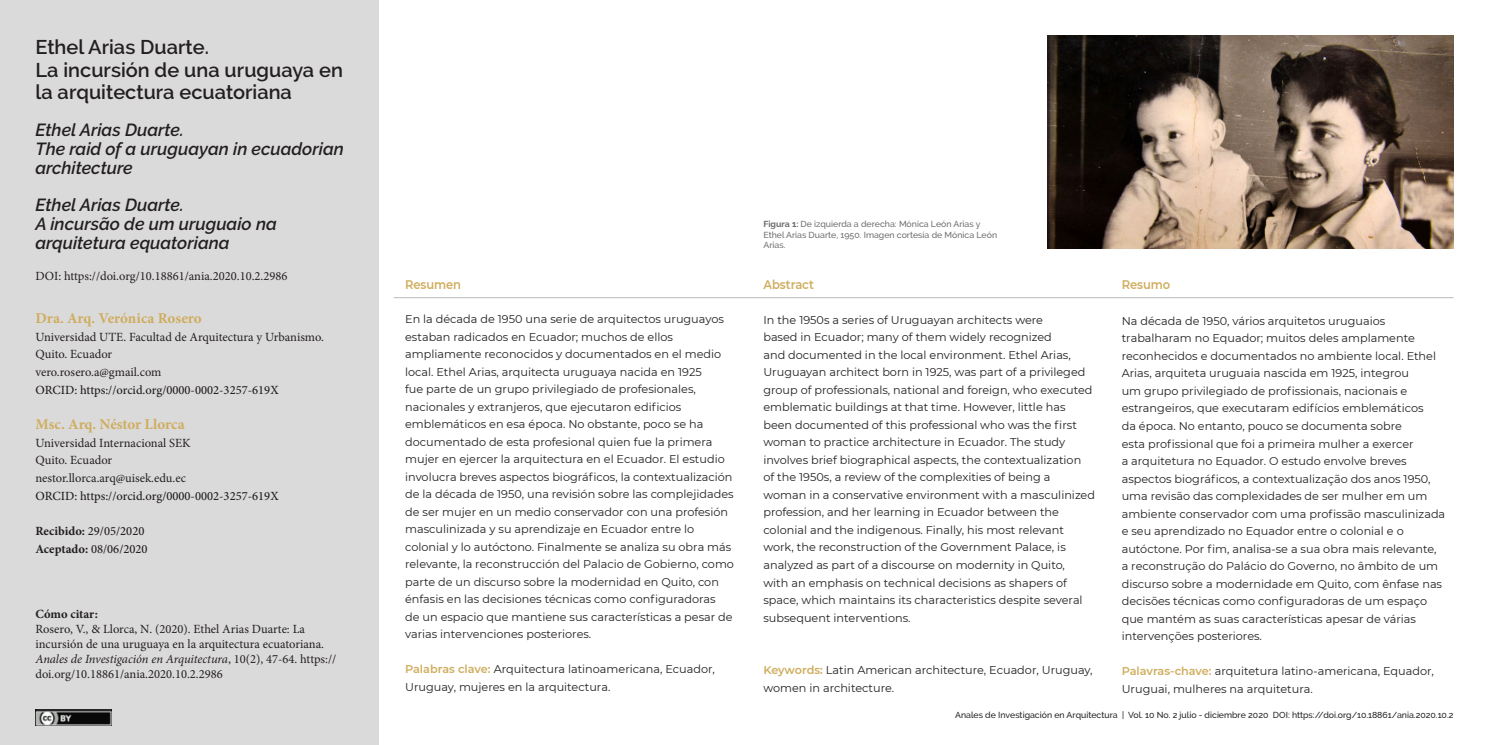
<style>
.page{position:relative;width:1489px;height:745px;background:#fff}
.page>*{position:absolute;margin:0;border:0;box-sizing:border-box;transform-origin:0 0}
.Título_principal{font:600 20px/22.5px "Raleway";color:#231f20}
.t1{font:italic 600 17.5px/18.8px "Raleway";color:#231f20}
.t2{font:700 15px "Minion Pro";letter-spacing:-.005em;color:#cfad5d}
.t3{font:12.5px/15px "Minion Pro";color:#231f20}
.t4{font:500 12.5px "Minion Pro";color:#231f20}
.Subtítulo_1{font:600 12.5px "Montserrat";letter-spacing:-.005em;color:#cfad5d;scale:.92 1}
.t5{font:700 12.5px "Minion Pro";color:#231f20}
.Texto_resumen{font:11.25px/17.5px "Montserrat";color:#231f20}
.t6{font:500 8.75px "Raleway";color:#231f20}
.Imágenes_Descripción{font:500 8.75px/10.5px "Raleway";color:#6c6d70}
.s1{font-weight:700}
.s2{font-style:italic}
.s3{font-weight:600;color:#cfad5d}
</style>
<div class="page">
<div style="left:0;top:0;width:379px;height:744px;background:#dbdadb"></div>
<hr style="left:394px;top:297px;width:1059px;height:1px;background:#bbbbbc">
<img style="left:35px;top:709px;width:77px;height:1px">
<img style="left:1047px;top:35px;width:406px;height:213px">
<img style="left:35px;top:710px;width:77px;height:15px">
<p class="Título_principal" style="left:35px;top:36px;width:175px">Ethel Arias Duarte.</p>
<p class="Título_principal" style="left:35px;top:58px;width:309px">La incursión de una uruguaya en la arquitectura ecuatoriana</p>
<p class="t1" style="left:35px;top:120px;width:150px">Ethel Arias Duarte.</p>
<p class="t1" style="left:35px;top:139px;width:310px">The raid of a uruguayan in ecuadorian architecture</p>
<p class="t1" style="left:35px;top:195px;width:150px">Ethel Arias Duarte.</p>
<p class="t1" style="left:35px;top:214px;width:243px">A incursão de um uruguaio na arquitetura equatoriana</p>
<p class="t3" style="left:35px;top:268px;width:253px">DOI: https://doi.org/10.18861/ania.2020.10.2.2986</p>
<p class="t2" style="left:35px;top:307px;width:168px">Dra. Arq. Verónica Rosero</p>
<p class="t3" style="left:35px;top:329px;width:290px">Universidad UTE. Facultad de Arquitectura y Urbanismo.</p>
<p class="t3" style="left:35px;top:346px;width:78px">Quito. Ecuador</p>
<p class="t3" style="left:35px;top:364px;width:128px">vero.rosero.a@gmail.com</p>
<p class="t4" style="left:35px;top:381px;width:245px">ORCID: https://orcid.org/0000-0002-3257-619X</p>
<p class="t2" style="left:35px;top:413px;width:151px">Msc. Arq. Néstor Llorca</p>
<p class="t3" style="left:35px;top:435px;width:157px">Universidad Internacional SEK</p>
<p class="t3" style="left:35px;top:452px;width:78px">Quito. Ecuador</p>
<p class="t3" style="left:35px;top:470px;width:152px">nestor.llorca.arq@uisek.edu.ec</p>
<p class="t4" style="left:35px;top:487px;width:245px">ORCID: https://orcid.org/0000-0002-3257-619X</p>
<p class="t4" style="left:35px;top:522px;width:110px"><span class="s1">Recibido:</span> 29/05/2020</p>
<p class="t4" style="left:35px;top:540px;width:114px"><span class="s1">Aceptado:</span> 08/06/2020</p>
<p class="t5" style="left:35px;top:604px;width:64px">Cómo citar:</p>
<p class="t3" style="left:35px;top:620px;width:302px">Rosero, V., &amp; Llorca, N. (2020). Ethel Arias Duarte: La incursión de una uruguaya en la arquitectura ecuatoriana.<br><span class="s2">Anales de Investigación en Arquitectura</span>, 10(2), 47-64. https:// doi.org/10.18861/ania.2020.10.2.2986</p>
<p class="Imágenes_Descripción" style="left:763px;top:219px;width:235px"><span class="s1">Figura 1:</span> De izquierda a derecha: Mónica León Arias y<br>Ethel Arias Duarte, 1950. Imagen cortesía de Mónica León<br>Arias.</p>
<p class="Subtítulo_1" style="left:405px;top:275px;width:62px">Resumen</p>
<p class="Subtítulo_1" style="left:763px;top:275px;width:56px">Abstract</p>
<p class="Subtítulo_1" style="left:1121px;top:275px;width:54px">Resumo</p>
<p class="Texto_resumen" style="left:405px;top:309px;width:330px">En la década de 1950 una serie de arquitectos uruguayos estaban radicados en Ecuador; muchos de ellos ampliamente reconocidos y documentados en el medio local. Ethel Arias, arquitecta uruguaya nacida en 1925<br>fue parte de un grupo privilegiado de profesionales, nacionales y extranjeros, que ejecutaron edificios emblemáticos en esa época. No obstante, poco se ha documentado de esta profesional quien fue la primera mujer en ejercer la arquitectura en el Ecuador. El estudio involucra breves aspectos biográficos, la contextualización de la década de 1950, una revisión sobre las complejidades de ser mujer en un medio conservador con una profesión masculinizada y su aprendizaje en Ecuador entre lo colonial y lo autóctono. Finalmente se analiza su obra más relevante, la reconstrucción del Palacio de Gobierno, como parte de un discurso sobre la modernidad en Quito, con énfasis en las decisiones técnicas como configuradoras<br>de un espacio que mantiene sus características a pesar de varias intervenciones posteriores.</p>
<p class="Texto_resumen" style="left:405px;top:659px;width:311px"><span class="s3">Palabras clave:</span> Arquitectura latinoamericana, Ecuador,<br>Uruguay, mujeres en la arquitectura.</p>
<p class="Texto_resumen" style="left:763px;top:310px;width:333px">In the 1950s a series of Uruguayan architects were<br>based in Ecuador; many of them widely recognized<br>and documented in the local environment. Ethel Arias, Uruguayan architect born in 1925, was part of a privileged group of professionals, national and foreign, who executed emblematic buildings at that time. However, little has been documented of this professional who was the first woman to practice architecture in Ecuador. The study involves brief biographical aspects, the contextualization<br>of the 1950s, a review of the complexities of being a woman in a conservative environment with a masculinized profession, and her learning in Ecuador between the colonial and the indigenous. Finally, his most relevant work, the reconstruction of the Government Palace, is analyzed as part of a discourse on modernity in Quito,<br>with an emphasis on technical decisions as shapers of space, which maintains its characteristics despite several subsequent interventions.</p>
<p class="Texto_resumen" style="left:763px;top:660px;width:331px"><span class="s3">Keywords:</span> Latin American architecture, Ecuador, Uruguay, women in architecture.</p>
<p class="Texto_resumen" style="left:1121px;top:311px;width:325px">Na década de 1950, vários arquitetos uruguaios trabalharam no Equador; muitos deles amplamente reconhecidos e documentados no ambiente local. Ethel Arias, arquiteta uruguaia nascida em 1925, integrou<br>um grupo privilegiado de profissionais, nacionais e estrangeiros, que executaram edifícios emblemáticos<br>da época. No entanto, pouco se documenta sobre<br>esta profissional que foi a primeira mulher a exercer<br>a arquitetura no Equador. O estudo envolve breves aspectos biográficos, a contextualização dos anos 1950, uma revisão das complexidades de ser mulher em um ambiente conservador com uma profissão masculinizada e seu aprendizado no Equador entre o colonial e o autóctone. Por fim, analisa-se a sua obra mais relevante, a reconstrução do Palácio do Governo, no âmbito de um discurso sobre a modernidade em Quito, com ênfase nas decisões técnicas como configuradoras de um espaço que mantém as suas características apesar de várias intervenções posteriores.</p>
<p class="Texto_resumen" style="left:1121px;top:661px;width:314px"><span class="s3">Palavras-chave:</span> arquitetura latino-americana, Equador,<br>Uruguai, mulheres na arquitetura.</p>
<p class="t6" style="left:955px;top:709px;width:500px">Anales de Investigación en Arquitectura | Vol. 10 No. 2 julio - diciembre 2020 DOI: https://doi.org/10.18861/ania.2020.10.2</p>
</div>
